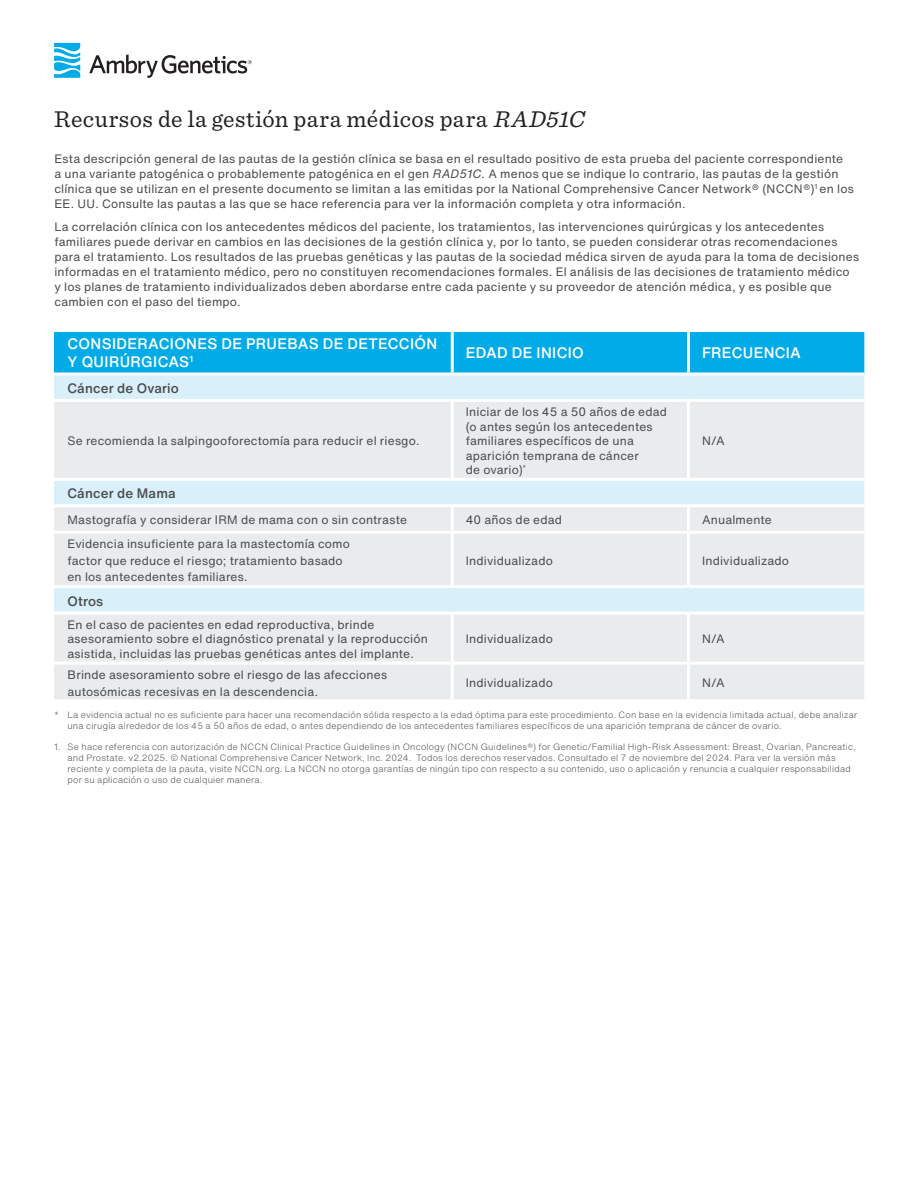
<style>
.page{position:relative;width:918px;height:1188px;background:#fff}
.page>*{position:absolute;margin:0;border:0;box-sizing:border-box;transform-origin:0 0}
.Titles{font:24px "Sentinel";letter-spacing:.02em;color:#231f20}
.Black_all_caps_subhead{font:500 15px/18px "Helvetica Now Text";letter-spacing:.025em;color:#fff}
.Body_Copy{font:500 13.5px "Helvetica Now Text";letter-spacing:.01em;color:#4b4c4d}
.BODY{font:12px/15px "Helvetica Now Text";letter-spacing:.015em;color:#4b4c4d}
.Body_Copy-2{font:12px/14.4px "Helvetica Now Text";letter-spacing:.015em;color:#4b4c4d}
.t1{font:300 9px/10.8px "Helvetica Now Text";letter-spacing:.025em;color:#4d4c4f}
.s1{font-style:italic}
</style>
<div class="page">
<div style="left:54px;top:332px;width:810px;height:40px;background:#00abe7"></div>
<div style="left:54px;top:375px;width:810px;height:24px;background:#d9effa"></div>
<svg style="left:54px;top:402px;width:810px;height:297px;background:#e7ebee"></svg>
<hr style="left:54px;top:478px;width:398px;height:3px;background:#fff">
<hr style="left:452px;top:478px;width:236px;height:3px;background:#fff">
<hr style="left:688px;top:478px;width:176px;height:3px;background:#fff">
<hr style="left:54px;top:504px;width:398px;height:3px;background:#fff">
<hr style="left:451px;top:402px;width:3px;height:76px;background:#fff">
<hr style="left:452px;top:504px;width:236px;height:3px;background:#fff">
<hr style="left:451px;top:507px;width:3px;height:24px;background:#fff">
<hr style="left:451px;top:534px;width:3px;height:51px;background:#fff">
<hr style="left:687px;top:402px;width:3px;height:76px;background:#fff">
<hr style="left:688px;top:504px;width:176px;height:3px;background:#fff">
<hr style="left:687px;top:507px;width:3px;height:24px;background:#fff">
<hr style="left:687px;top:534px;width:3px;height:51px;background:#fff">
<hr style="left:54px;top:531px;width:398px;height:3px;background:#fff">
<hr style="left:54px;top:585px;width:398px;height:3px;background:#fff">
<hr style="left:452px;top:585px;width:236px;height:3px;background:#fff">
<hr style="left:688px;top:585px;width:176px;height:3px;background:#fff">
<hr style="left:452px;top:531px;width:236px;height:3px;background:#fff">
<hr style="left:688px;top:531px;width:176px;height:3px;background:#fff">
<hr style="left:54px;top:612px;width:398px;height:3px;background:#fff">
<hr style="left:54px;top:662px;width:398px;height:3px;background:#fff">
<hr style="left:452px;top:612px;width:236px;height:3px;background:#fff">
<hr style="left:451px;top:615px;width:3px;height:47px;background:#fff">
<hr style="left:452px;top:662px;width:236px;height:3px;background:#fff">
<hr style="left:451px;top:665px;width:3px;height:34px;background:#fff">
<hr style="left:688px;top:612px;width:176px;height:3px;background:#fff">
<hr style="left:687px;top:615px;width:3px;height:47px;background:#fff">
<hr style="left:688px;top:662px;width:176px;height:3px;background:#fff">
<hr style="left:687px;top:665px;width:3px;height:34px;background:#fff">
<hr style="left:451px;top:332px;width:3px;height:40px;background:#fff">
<hr style="left:687px;top:332px;width:3px;height:40px;background:#fff">
<svg style="left:54px;top:43px;width:26px;height:35px"></svg>
<svg style="left:89px;top:55px;width:163px;height:23px"></svg>
<p class="Titles" style="left:54px;top:101px;width:539px">Recursos de la gestión para médicos para <span class="s1">RAD51C</span></p>
<p class="BODY" style="left:54px;top:151px;width:801px">Esta descripción general de las pautas de la gestión clínica se basa en el resultado positivo de esta prueba del paciente correspondiente<br>a una variante patogénica o probablemente patogénica en el gen <span class="s1">RAD51C.</span> A menos que se indique lo contrario, las pautas de la gestión clínica que se utilizan en el presente documento se limitan a las emitidas por la National Comprehensive Cancer Network® (NCCN®)<sup>1</sup> en los EE. UU. Consulte las pautas a las que se hace referencia para ver la información completa y otra información.</p>
<p class="BODY" style="left:54px;top:219px;width:806px">La correlación clínica con los antecedentes médicos del paciente, los tratamientos, las intervenciones quirúrgicas y los antecedentes familiares puede derivar en cambios en las decisiones de la gestión clínica y, por lo tanto, se pueden considerar otras recomendaciones para el tratamiento. Los resultados de las pruebas genéticas y las pautas de la sociedad médica sirven de ayuda para la toma de decisiones informadas en el tratamiento médico, pero no constituyen recomendaciones formales. El análisis de las decisiones de tratamiento médico y los planes de tratamiento individualizados deben abordarse entre cada paciente y su proveedor de atención médica, y es posible que cambien con el paso del tiempo.</p>
<p class="Black_all_caps_subhead" style="left:68px;top:334px;width:371px">CONSIDERACIONES DE PRUEBAS DE DETECCIÓN<br>Y QUIRÚRGICAS<sup>1</sup></p>
<p class="Black_all_caps_subhead" style="left:466px;top:343px;width:120px">EDAD DE INICIO</p>
<p class="Black_all_caps_subhead" style="left:702px;top:343px;width:100px">FRECUENCIA</p>
<p class="Body_Copy" style="left:68px;top:378px;width:113px">Cáncer de Ovario</p>
<p class="Body_Copy-2" style="left:68px;top:433px;width:353px">Se recomienda la salpingooforectomía para reducir el riesgo.</p>
<p class="Body_Copy-2" style="left:466px;top:405px;width:203px">Iniciar de los 45 a 50 años de edad (o antes según los antecedentes familiares específicos de una aparición temprana de cáncer<br>de ovario)<sup>*</sup></p>
<p class="Body_Copy-2" style="left:702px;top:433px;width:24px">N/A</p>
<p class="Body_Copy" style="left:68px;top:483px;width:110px">Cáncer de Mama</p>
<p class="Body_Copy-2" style="left:68px;top:512px;width:341px">Mastografía y considerar IRM de mama con o sin contraste</p>
<p class="Body_Copy-2" style="left:466px;top:512px;width:98px">40 años de edad</p>
<p class="Body_Copy-2" style="left:702px;top:512px;width:71px">Anualmente</p>
<p class="Body_Copy-2" style="left:68px;top:535px;width:284px;line-height:16.5px">Evidencia insuficiente para la mastectomía como factor que reduce el riesgo; tratamiento basado en los antecedentes familiares.</p>
<p class="Body_Copy-2" style="left:466px;top:553px;width:89px">Individualizado</p>
<p class="Body_Copy-2" style="left:702px;top:553px;width:89px">Individualizado</p>
<p class="Body_Copy" style="left:68px;top:591px;width:37px">Otros</p>
<p class="Body_Copy-2" style="left:68px;top:617px;width:362px">En el caso de pacientes en edad reproductiva, brinde asesoramiento sobre el diagnóstico prenatal y la reproducción asistida, incluidas las pruebas genéticas antes del implante.</p>
<p class="Body_Copy-2" style="left:466px;top:632px;width:89px">Individualizado</p>
<p class="Body_Copy-2" style="left:702px;top:632px;width:24px">N/A</p>
<p class="Body_Copy-2" style="left:68px;top:666px;width:321px;line-height:16.5px">Brinde asesoramiento sobre el riesgo de las afecciones autosómicas recesivas en la descendencia.</p>
<p class="Body_Copy-2" style="left:466px;top:675px;width:89px">Individualizado</p>
<p class="Body_Copy-2" style="left:702px;top:675px;width:24px">N/A</p>
<p class="t1" style="left:68px;top:709px;width:792px;text-indent:-14px">* La evidencia actual no es suficiente para hacer una recomendación sólida respecto a la edad óptima para este procedimiento. Con base en la evidencia limitada actual, debe analizar una cirugía alrededor de los 45 a 50 años de edad, o antes dependiendo de los antecedentes familiares específicos de una aparición temprana de cáncer de ovario.</p>
<p class="t1" style="left:68px;top:741px;width:790px;text-indent:-14px">1. Se hace referencia con autorización de NCCN Clinical Practice Guidelines in Oncology (NCCN Guidelines®️) for Genetic/Familial High-Risk Assessment: Breast, Ovarian, Pancreatic, and Prostate. v2.2025. ©️ National Comprehensive Cancer Network, Inc. 2024. Todos los derechos reservados. Consultado el 7 de noviembre del 2024. Para ver la versión más reciente y completa de la pauta, visite NCCN.org. La NCCN no otorga garantías de ningún tipo con respecto a su contenido, uso o aplicación y renuncia a cualquier responsabilidad por su aplicación o uso de cualquier manera.</p>
</div>
